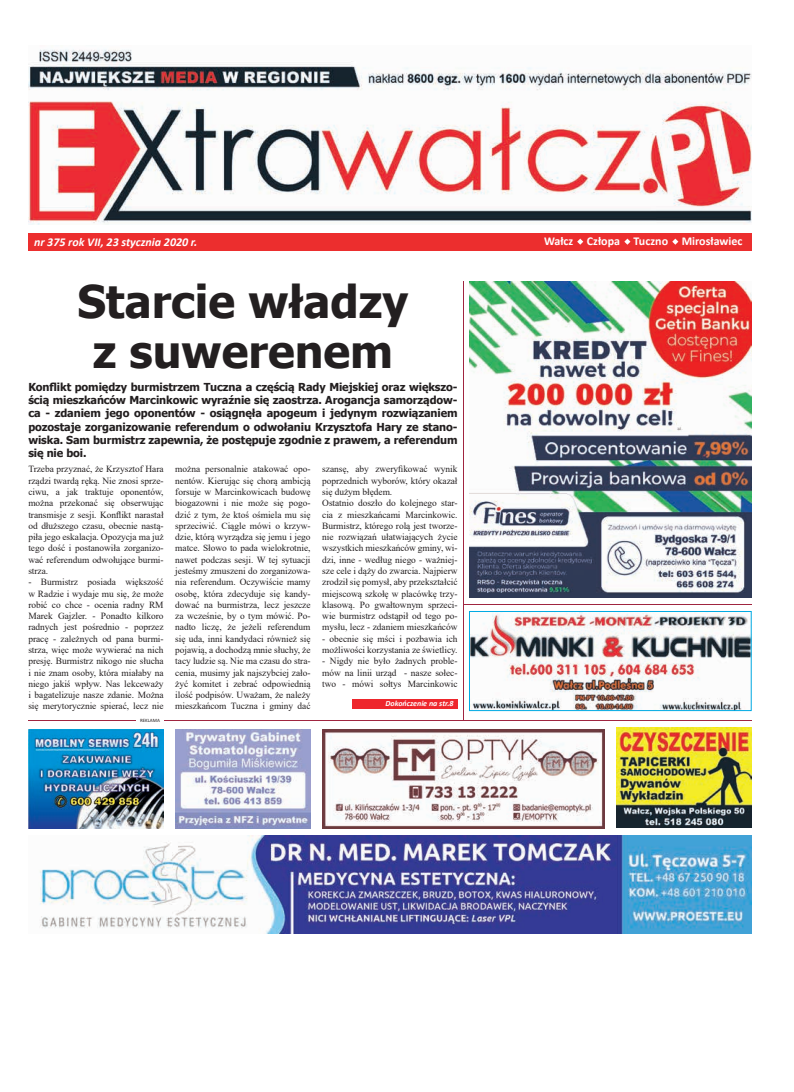
<style>
.page{position:relative;width:794px;height:1092px;background:#fff}
.page>*{position:absolute;margin:0;border:0;box-sizing:border-box;transform-origin:0 0}
.t1{font:700 45px/49px "Tahoma";color:#231f20;text-align:center}
.t2{font:italic 700 12px "Calibri";color:#fff}
.t3{font:700 12px "Calibri";color:#fff}
.t4{font:700 11px/13.2px "Tahoma";letter-spacing:-.01em;color:#231f20;text-align:justify}
.t5{font:9.4px/11.3px "Times New Roman";letter-spacing:-.005em;color:#231f20;text-align:justify}
.t6{font:italic 700 8px "Calibri";color:#fff}
.t7{font:5px "Calibri";color:#231f20}
</style>
<div class="page">
<img style="left:28px;top:729px;width:136px;height:99px">
<div style="left:28px;top:233px;width:723px;height:17px;background:#ec2e2e"></div>
<img style="left:471px;top:613px;width:278px;height:95px">
<div style="left:469px;top:611px;width:282px;height:99px;border:1px solid #00aae3"></div>
<svg style="left:577px;top:238px;width:6px;height:7px"></svg>
<svg style="left:624px;top:238px;width:6px;height:7px"></svg>
<svg style="left:672px;top:238px;width:6px;height:7px"></svg>
<div style="left:352px;top:699px;width:105px;height:9px;background:#ee262c"></div>
<hr style="left:28px;top:720px;width:723px;height:1px;background:#a02540">
<hr style="left:136px;top:718px;width:28px;height:4px;background:#fff">
<img style="left:616px;top:727px;width:135px;height:100px">
<img style="left:40px;top:835px;width:711px;height:98px">
<img style="left:322px;top:729px;width:282px;height:99px">
<img style="left:28px;top:49px;width:723px;height:175px">
<img style="left:175px;top:729px;width:135px;height:99px">
<img style="left:469px;top:281px;width:282px;height:316px">
<hr style="left:463px;top:604px;width:288px;height:1px;background:#a02540">
<hr style="left:463px;top:281px;width:1px;height:439px;background:#a02540">
<p class="t2" style="left:34px;top:233px;width:165px">nr 375 rok VII, 23 stycznia 2020 r.</p>
<p class="t3" style="left:544px;top:233px;width:200px">Wałcz Człopa Tuczno Mirosławiec</p>
<h1 class="t1" style="left:77px;top:279px;width:332px">Starcie władzy z suwerenem</h1>
<p class="t4" style="left:28px;top:381px;width:431px">Konflikt pomiędzy burmistrzem Tuczna a częścią Rady Miejskiej oraz większo&shy;ścią mieszkańców Marcinkowic wyraźnie się zaostrza. Arogancja samorządow&shy;ca - zdaniem jego oponentów - osiągnęła apogeum i jedynym rozwiązaniem pozostaje zorganizowanie referendum o odwołaniu Krzysztofa Hary ze stano&shy;wiska. Sam burmistrz zapewnia, że postępuje zgodnie z prawem, a referendum się nie boi.</p>
<p class="t5" style="left:28px;top:463px;width:137px">Trzeba przyznać, że Krzysztof Hara rządzi twardą ręką. Nie znosi sprze&shy;ciwu, a jak traktuje oponentów, można przekonać się obserwując transmisje z sesji. Konflikt narastał od dłuższego czasu, obecnie nastą&shy;piła jego eskalacja. Opozycja ma już tego dość i postanowiła zorganizo&shy;wać referendum odwołujące burmi&shy;strza.</p>
<p class="t5" style="left:28px;top:576px;width:137px">- Burmistrz posiada większość w Radzie i wydaje mu się, że może robić co chce - ocenia radny RM Marek Gajzler. - Ponadto kilkoro radnych jest pośrednio - poprzez pracę - zależnych od pana burmi&shy;strza, więc może wywierać na nich presję. Burmistrz nikogo nie słucha i nie znam osoby, która miałaby na niego jakiś wpływ. Nas lekceważy i bagatelizuje nasze zdanie. Można się merytorycznie spierać, lecz nie</p>
<p class="t5" style="left:175px;top:463px;width:137px">można personalnie atakować opo&shy;nentów. Kierując się chorą ambicją forsuje w Marcinkowicach budowę biogazowni i nie może się pogo&shy;dzić z tym, że ktoś ośmiela mu się sprzeciwić. Ciągle mówi o krzyw&shy;dzie, którą wyrządza się jemu i jego matce. Słowo to pada wielokrotnie, nawet podczas sesji. W tej sytuacji jesteśmy zmuszeni do zorganizowa&shy;nia referendum. Oczywiście mamy osobę, która zdecyduje się kandy&shy;dować na burmistrza, lecz jeszcze za wcześnie, by o tym mówić. Po&shy;nadto liczę, że jeżeli referendum się uda, inni kandydaci również się pojawią, a dochodzą mnie słuchy, że tacy ludzie są. Nie ma czasu do stra&shy;cenia, musimy jak najszybciej zało&shy;żyć komitet i zebrać odpowiednią ilość podpisów. Uważam, że należy mieszkańcom Tuczna i gminy dać</p>
<p class="t5" style="left:322px;top:463px;width:137px;text-align:left">szansę, aby zweryfikować wynik poprzednich wyborów, który okazał się dużym błędem.<br>Ostatnio doszło do kolejnego star&shy;cia z mieszkańcami Marcinkowic.<br>Burmistrz, którego rolą jest tworze&shy;nie rozwiązań ułatwiających życie wszystkich mieszkańców gminy, wi&shy;dzi, inne - według niego - ważniej&shy;sze cele i dąży do zwarcia. Najpierw zrodził się pomysł, aby przekształcić miejscową szkołę w placówkę trzy&shy;klasową. Po gwałtownym sprzeci&shy;wie burmistrz odstąpił od tego po&shy;mysłu, lecz - zdaniem mieszkańców</p>
<p class="t5" style="left:322px;top:632px;width:137px">- obecnie się mści i pozbawia ich możliwości korzystania ze świetlicy.</p>
<p class="t5" style="left:322px;top:655px;width:137px">- Nigdy nie było żadnych proble&shy;mów na linii urząd - nasze sołec&shy;two - mówi sołtys Marcinkowic</p>
<p class="t6" style="left:385px;top:697px;width:70px">Dokończenie na str.8</p>
<p class="t7" style="left:140px;top:716px;width:21px">REKLAMA</p>
</div>
